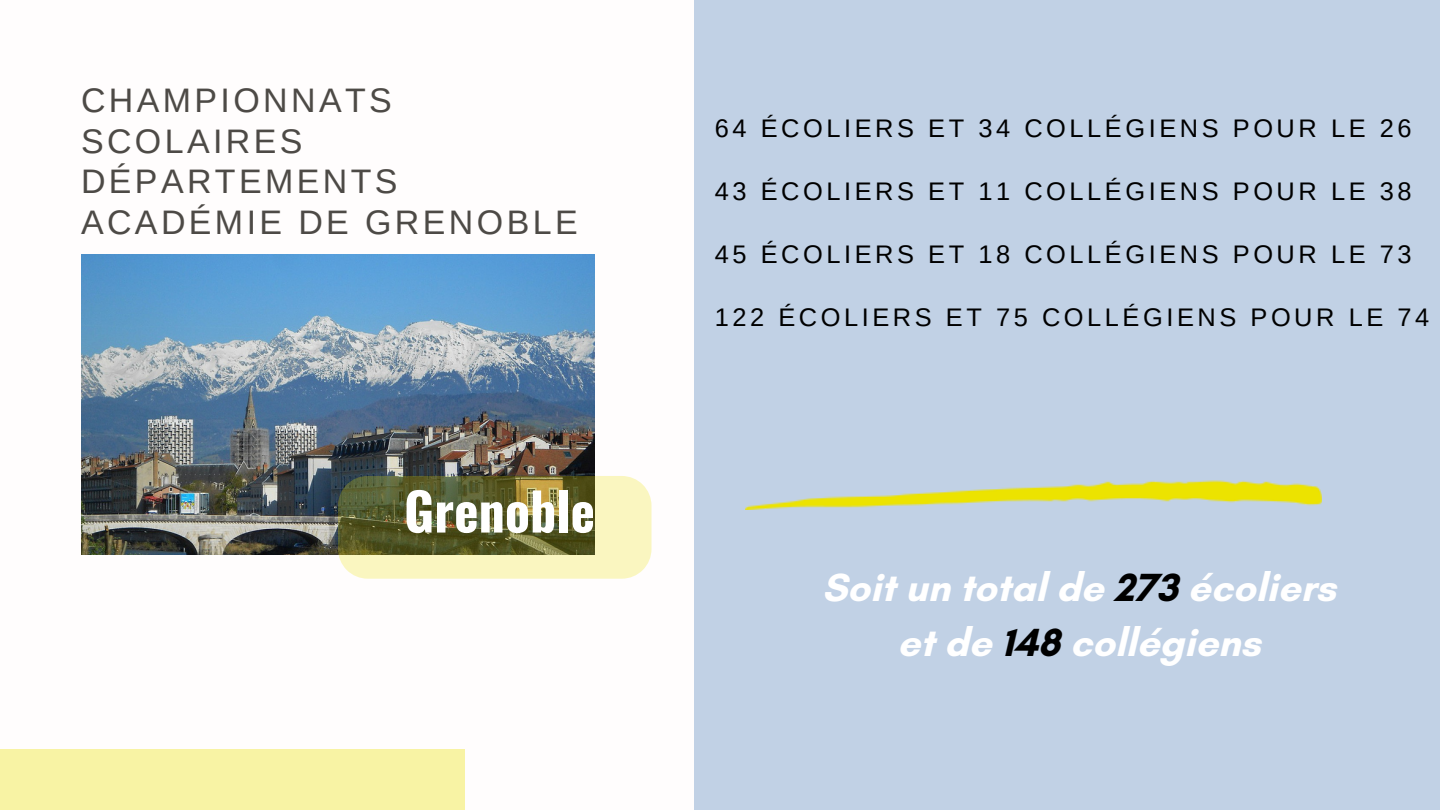
<style>
.page{position:relative;width:1440px;height:810px;background:#fff}
.page>*{position:absolute;margin:0;border:0;box-sizing:border-box;transform-origin:0 0}
.t1{font:700 52px "Oswald";color:#fff}
.t2{font:700 40px/55.5px "Glacial Indifference";color:#fff;text-align:center}
.t3{font:34px/40.5px "Arimo";letter-spacing:.1em;color:#4d4a46}
.t4{font:25.4px "Arimo";letter-spacing:.14em;color:#000}
.s1{color:#000}
</style>
<div class="page">
<div style="left:694px;top:0;width:746px;height:810px;background:#c1d1e5"></div>
<img style="left:81px;top:254px;width:514px;height:300px">
<svg style="left:338px;top:476px;width:314px;height:103px;background:#979664"></svg>
<img style="left:746px;top:480px;width:576px;height:29px">
<div style="left:0;top:749px;width:465px;height:61px;background:#f8f3a4"></div>
<p class="t3" style="left:81px;top:80px;width:498px">CHAMPIONNATS<br>SCOLAIRES<br>DÉPARTEMENTS<br>ACADÉMIE DE GRENOBLE</p>
<h1 class="t1" style="left:404px;top:471px;width:193px">Grenoble</h1>
<p class="t4" style="left:715px;top:114px;width:698px">64 ÉCOLIERS ET 34 COLLÉGIENS POUR LE 26</p>
<p class="t4" style="left:715px;top:177px;width:698px">43 ÉCOLIERS ET 11 COLLÉGIENS POUR LE 38</p>
<p class="t4" style="left:715px;top:240px;width:698px">45 ÉCOLIERS ET 18 COLLÉGIENS POUR LE 73</p>
<p class="t4" style="left:715px;top:303px;width:716px">122 ÉCOLIERS ET 75 COLLÉGIENS POUR LE 74</p>
<p class="t2" style="left:822px;top:559px;width:516px">Soit un total de <span class="s1">273</span> écoliers et de <span class="s1">148</span> collégiens</p>
</div>
